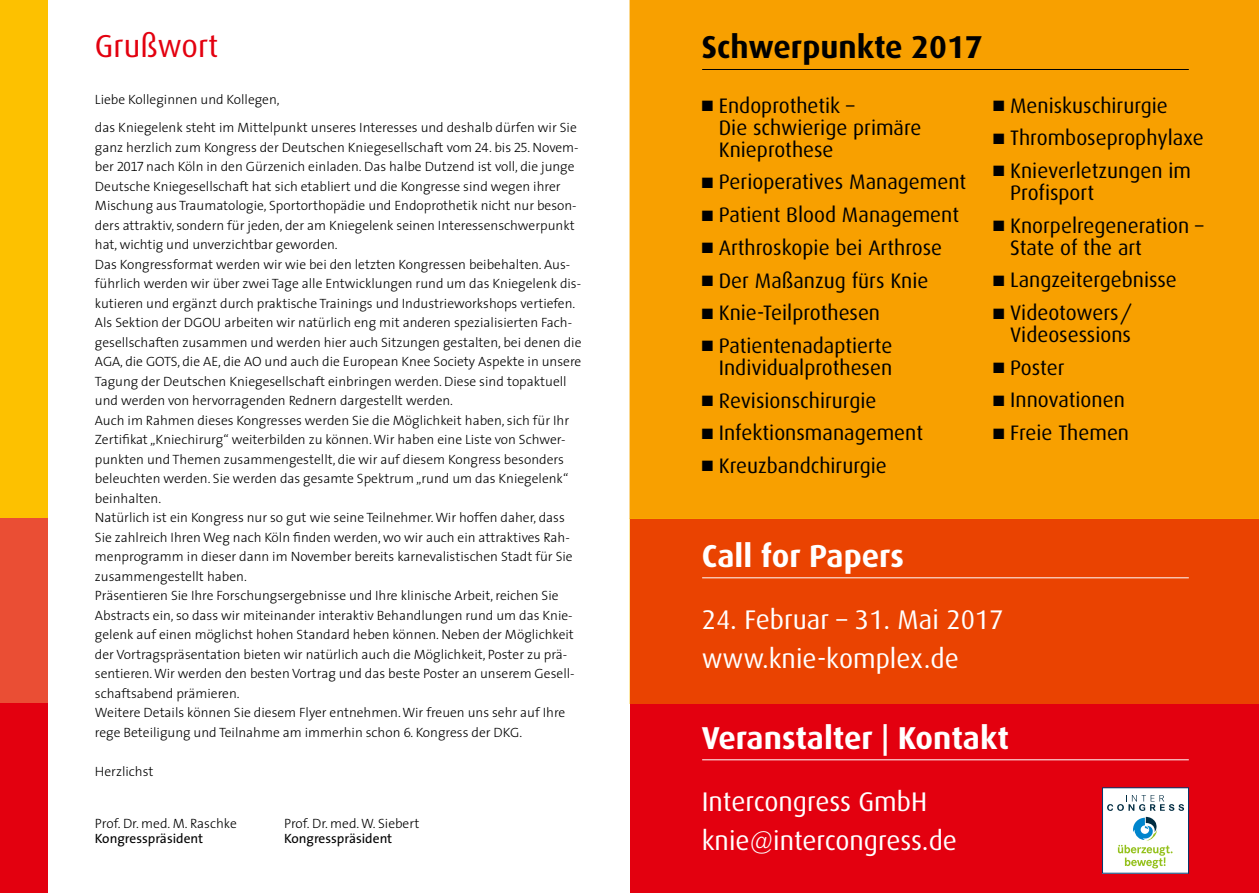
<style>
.page{position:relative;width:1259px;height:893px;background:#fff}
.page>*{position:absolute;margin:0;border:0;box-sizing:border-box;transform-origin:0 0}
.t1{font:700 31.65px "Dax";color:#fff}
.t2{font:700 31.65px "Dax";color:#000}
.t3{font:31.65px "Dax";color:#e3000f}
.t4{font:27px/39px "Dax";color:#fff}
.t5{font:21px/22px "Dax";color:#000}
.t6{font:300 13.5px/19.5px "Geo Sans";color:#000}
.t7{font:13.5px "Geo Sans";color:#000}
.s1{font-weight:500}
</style>
<div class="page">
<div style="left:630px;top:518px;width:629px;height:375px;background:#e3000f"></div>
<div style="left:629px;top:0;width:630px;height:704px;background:#f8a000"></div>
<hr style="left:702px;top:759px;width:486px;height:1px;background:#fff">
<hr style="left:702px;top:69px;width:486px;height:1px;background:#000">
<div style="left:1102px;top:788px;width:86px;height:85px;background:#fff"></div>
<svg style="left:1107px;top:795px;width:77px;height:16px"></svg>
<svg style="left:1118px;top:817px;width:54px;height:51px"></svg>
<div style="left:0;top:0;width:47px;height:806px;background:#fdc100"></div>
<div style="left:0;top:518px;width:47px;height:372px;background:#ea4e34"></div>
<div style="left:0;top:704px;width:47px;height:189px;background:#e3000f"></div>
<div style="left:629px;top:518px;width:630px;height:186px;background:#ea4301"></div>
<hr style="left:702px;top:577px;width:486px;height:1px;background:#fff">
<h1 class="t3" style="left:95px;top:29px;width:125px">Grußwort</h1>
<p class="t6" style="left:95px;top:85px;width:483px;line-height:28.5px">Liebe Kolleginnen und Kollegen,<br>das Kniegelenk steht im Mittelpunkt unseres Interesses und deshalb dürfen wir Sie</p>
<p class="t6" style="left:95px;top:137px;width:488px">ganz herzlich zum Kongress der Deutschen Kniegesellschaft vom 24. bis 25. Novem&shy;ber 2017 nach Köln in den Gürzenich einladen. Das halbe Dutzend ist voll, die junge Deutsche Kniegesellschaft hat sich etabliert und die Kongresse sind wegen ihrer Mischung aus Traumatologie, Sportorthopädie und Endoprothetik nicht nur beson&shy;ders attraktiv, sondern für jeden, der am Kniegelenk seinen Interessenschwerpunkt hat, wichtig und unverzichtbar geworden.<br>Das Kongressformat werden wir wie bei den letzten Kongressen beibehalten. Aus&shy;führlich werden wir über zwei Tage alle Entwicklungen rund um das Kniegelenk dis&shy;kutieren und ergänzt durch praktische Trainings und Industrieworkshops vertiefen.<br>Als Sektion der DGOU arbeiten wir natürlich eng mit anderen spezialisierten Fach&shy;gesellschaften zusammen und werden hier auch Sitzungen gestalten, bei denen die AGA, die GOTS, die AE, die AO und auch die European Knee Society Aspekte in unsere Tagung der Deutschen Kniegesellschaft einbringen werden. Diese sind topaktuell und werden von hervorragenden Rednern dargestellt werden.<br>Auch im Rahmen dieses Kongresses werden Sie die Möglichkeit haben, sich für Ihr Zertifikat „Kniechirurg“ weiterbilden zu können. Wir haben eine Liste von Schwer&shy;punkten und Themen zusammengestellt, die wir auf diesem Kongress besonders beleuchten werden. Sie werden das gesamte Spektrum „rund um das Kniegelenk“ beinhalten.<br>Natürlich ist ein Kongress nur so gut wie seine Teilnehmer. Wir hoffen daher, dass Sie zahlreich Ihren Weg nach Köln finden werden, wo wir auch ein attraktives Rah&shy;menprogramm in dieser dann im November bereits karnevalistischen Stadt für Sie zusammengestellt haben.<br>Präsentieren Sie Ihre Forschungsergebnisse und Ihre klinische Arbeit, reichen Sie Abstracts ein, so dass wir miteinander interaktiv Behandlungen rund um das Knie&shy;gelenk auf einen möglichst hohen Standard heben können. Neben der Möglichkeit der Vortragspräsentation bieten wir natürlich auch die Möglichkeit, Poster zu prä&shy;sentieren. Wir werden den besten Vortrag und das beste Poster an unserem Gesell&shy;schaftsabend prämieren.<br>Weitere Details können Sie diesem Flyer entnehmen. Wir freuen uns sehr auf Ihre rege Beteiligung und Teilnahme am immerhin schon 6. Kongress der DKG.</p>
<p class="t6" style="left:95px;top:761px;width:60px">Herzlichst</p>
<p class="t6" style="left:95px;top:814px;width:143px">Prof. Dr. med. M. Raschke</p>
<p class="t6" style="left:284px;top:814px;width:137px">Prof. Dr. med. W. Siebert</p>
<p class="t7" style="left:95px;top:827px;width:110px">Kongresspräsident</p>
<p class="t7" style="left:284px;top:827px;width:110px">Kongresspräsident</p>
<h1 class="t2" style="left:702px;top:30px;width:282px">Schwerpunkte 2017</h1>
<h3 class="t5" style="left:719px;top:95px;width:204px;text-indent:-17px">■ Endoprothetik –<br>Die schwierige primäre<br>Knieprothese</h3>
<h3 class="t5" style="left:702px;top:171px;width:266px">■ Perioperatives Management</h3>
<h3 class="t5" style="left:702px;top:204px;width:259px">■ Patient Blood Management</h3>
<h3 class="t5" style="left:702px;top:237px;width:242px">■ Arthroskopie bei Arthrose</h3>
<h3 class="t5" style="left:702px;top:269px;width:228px">■ Der Maßanzug fürs Knie</h3>
<h3 class="t5" style="left:702px;top:302px;width:180px">■ Knie-Teilprothesen</h3>
<h3 class="t5" style="left:702px;top:335px;width:192px;text-align:right">■ Patientenadaptierte<br>Individualprothesen</h3>
<h3 class="t5" style="left:702px;top:389px;width:176px">■ Revisionschirurgie</h3>
<h3 class="t5" style="left:702px;top:422px;width:223px">■ Infektionsmanagement</h3>
<h3 class="t5" style="left:702px;top:455px;width:187px">■ Kreuzbandchirurgie</h3>
<h3 class="t5" style="left:993px;top:94px;width:176px">■ Meniskuschirurgie</h3>
<h3 class="t5" style="left:993px;top:127px;width:212px">■ Thromboseprophylaxe</h3>
<h3 class="t5" style="left:1010px;top:160px;width:182px;text-indent:-17px">■ Knieverletzungen im<br>Profisport</h3>
<h3 class="t5" style="left:1010px;top:215px;width:195px;text-indent:-17px">■ Knorpelregeneration –<br>State of the art</h3>
<h3 class="t5" style="left:993px;top:269px;width:185px">■ Langzeitergebnisse</h3>
<h3 class="t5" style="left:993px;top:302px;width:140px;text-align:right">■ Videotowers /<br>Videosessions</h3>
<h3 class="t5" style="left:993px;top:357px;width:73px">■ Poster</h3>
<h3 class="t5" style="left:993px;top:389px;width:133px">■ Innovationen</h3>
<h3 class="t5" style="left:993px;top:422px;width:137px">■ Freie Themen</h3>
<h1 class="t1" style="left:702px;top:538px;width:204px">Call for Papers</h1>
<h2 class="t4" style="left:702px;top:600px;width:303px">24. Februar – 31. Mai 2017 www.knie-komplex.de</h2>
<h1 class="t1" style="left:702px;top:720px;width:308px">Veranstalter <span class="s1">|</span> Kontakt</h1>
<h2 class="t4" style="left:702px;top:783px;width:257px">Intercongress GmbH knie@intercongress.de</h2>
</div>
